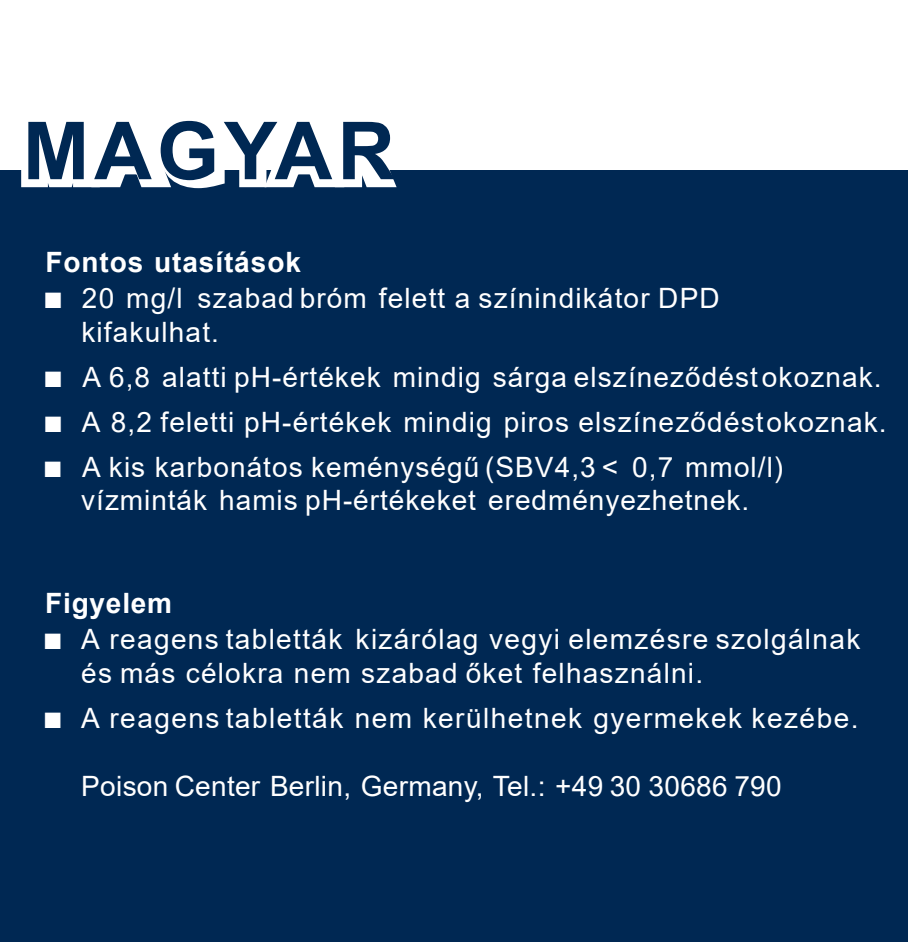
<style>
.page{position:relative;width:908px;height:942px;background:#fff}
.page>*{position:absolute;margin:0;border:0;box-sizing:border-box;transform-origin:0 0}
.t1{font:700 80px "Arial";letter-spacing:.06em;color:#002853}
.t2{font:28px/33.6px "Arial";letter-spacing:.04em;color:#fff}
.t3{font:28px "Arial";letter-spacing:.01em;color:#fff}
.t4{font:700 28px "Arial";letter-spacing:.035em;color:#fff}
.s1{font-family:"Consolas"}
</style>
<div class="page">
<div style="left:0;top:170px;width:907px;height:771px;background:#002853"></div>
<svg style="left:21px;top:170px;width:376px;height:19px"></svg>
<h1 class="t1" style="left:23px;top:121px;width:374px">MAGYAR</h1>
<p class="t4" style="left:45px;top:251px;width:257px">Fontos utasítások</p>
<p class="t2" style="left:81px;top:284px;width:639px;text-indent:-36px"><span class="s1">■</span> 20 mg/l szabad bróm felett a színindikátor DPD kifakulhat.</p>
<p class="t2" style="left:45px;top:362px;width:837px"><span class="s1">■</span> A 6,8 alatti pH-értékek mindig sárga elszíneződéstokoznak.</p>
<p class="t2" style="left:45px;top:407px;width:842px"><span class="s1">■</span> A 8,2 feletti pH-értékek mindig piros elszíneződéstokoznak.</p>
<p class="t2" style="left:45px;top:452px;width:739px;text-align:center"><span class="s1">■</span> A kis karbonátos keménységű (SBV4,3 &lt; 0,7 mmol/l) vízminták hamis pH-értékeket eredményezhetnek.</p>
<p class="t4" style="left:45px;top:592px;width:128px">Figyelem</p>
<p class="t2" style="left:81px;top:625px;width:780px;text-indent:-36px"><span class="s1">■</span> A reagens tabletták kizárólag vegyi elemzésre szolgálnak és más célokra nem szabad őket felhasználni.</p>
<p class="t2" style="left:45px;top:703px;width:814px"><span class="s1">■</span> A reagens tabletták nem kerülhetnek gyermekek kezébe.</p>
<p class="t3" style="left:81px;top:775px;width:701px">Poison Center Berlin, Germany, Tel.: +49 30 30686 790</p>
</div>
